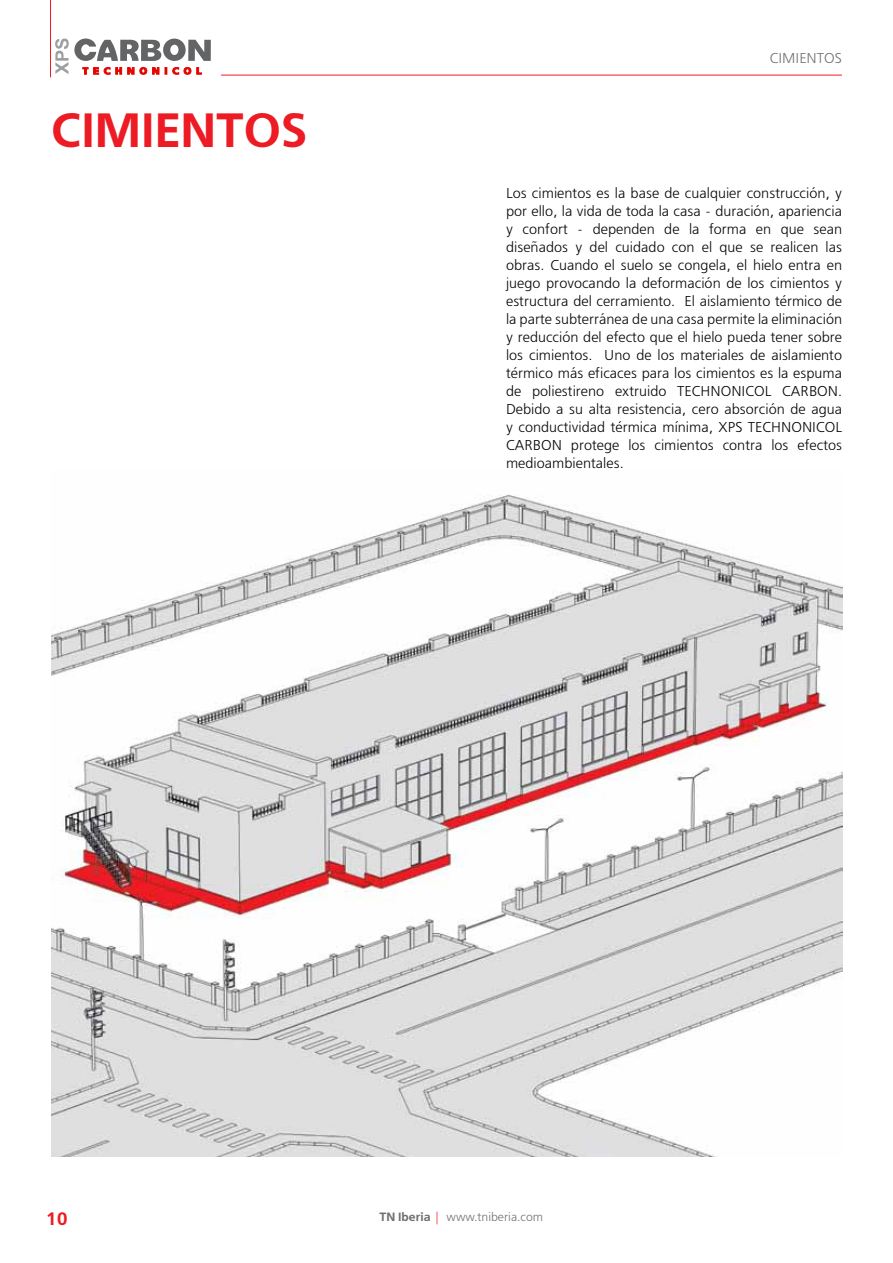
<style>
.page{position:relative;width:893px;height:1263px;background:#fff}
.page>*{position:absolute;margin:0;border:0;box-sizing:border-box;transform-origin:0 0}
.t1{font:600 48px "Free Set";color:#ed1b23}
.t2{font:600 18px "Free Set";color:#ed1b23}
.t3{font:300 14.25px/18px "Free Set";color:#000;text-align:justify}
.t4{font:300 14.25px "Free Set";color:#6d6e71}
.t5{font:300 12px "Free Set";color:#6d6e71}
.s1{font-weight:600}
.s2{color:#ed1b23}
</style>
<div class="page">
<svg style="left:55px;top:39px;width:156px;height:36px"></svg>
<hr style="left:50px;top:0;width:1px;height:77px;background:#ed1b23">
<hr style="left:221px;top:75px;width:621px;height:1px;background:#ed1b23">
<img style="left:51px;top:495px;width:791px;height:662px">
<h1 class="t1" style="left:51px;top:101px;width:258px">CIMIENTOS</h1>
<p class="t4" style="left:770px;top:50px;width:74px">CIMIENTOS</p>
<p class="t3" style="left:506px;top:184px;width:338px">Los cimientos es la base de cualquier construcción, y por ello, la vida de toda la casa - duración, apariencia y confort - dependen de la forma en que sean diseñados y del cuidado con el que se realicen las obras. Cuando el suelo se congela, el hielo entra en juego provocando la deformación de los cimientos y estructura del cerramiento. El aislamiento térmico de la parte subterránea de una casa permite la eliminación y reducción del efecto que el hielo pueda tener sobre los cimientos. Uno de los materiales de aislamiento térmico más eficaces para los cimientos es la espuma de poliestireno extruido TECHNONICOL CARBON.<br>Debido a su alta resistencia, cero absorción de agua y conductividad térmica mínima, XPS TECHNONICOL CARBON protege los cimientos contra los efectos medioambientales.</p>
<p class="t2" style="left:46px;top:1208px;width:24px">10</p>
<p class="t5" style="left:380px;top:1210px;width:165px"><span class="s1">TN Iberia</span> <span class="s2">|</span> www.tniberia.com</p>
</div>
